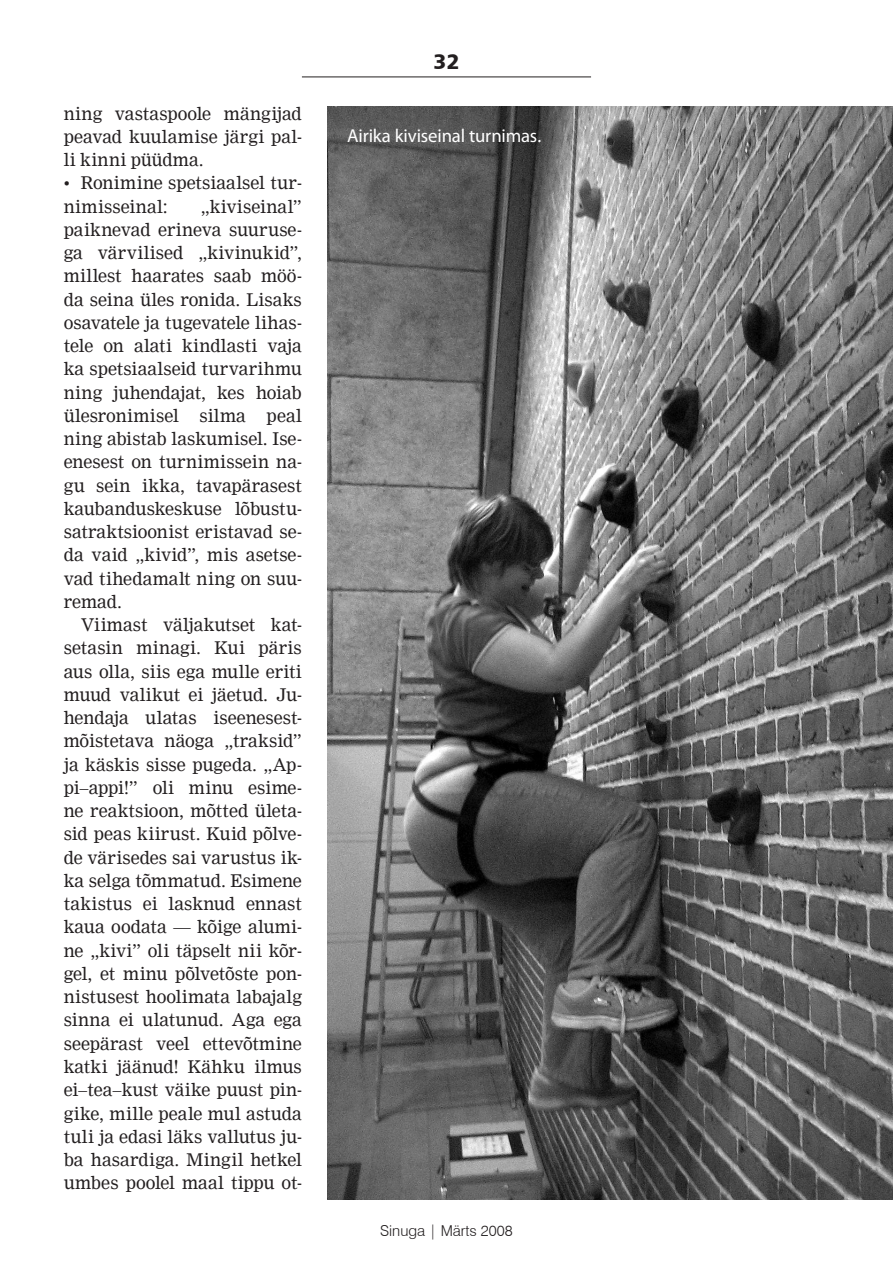
<style>
.page{position:relative;width:893px;height:1263px;background:#fff}
.page>*{position:absolute;margin:0;border:0;box-sizing:border-box;transform-origin:0 0}
.t1{font:21px "Humanist 777 BT Black B";color:#231f20}
.t2{font:18.75px "Myriad Pro";letter-spacing:-.01em;color:#fff}
.t3{font:17.25px/23.2px "Nimrod LE";color:#231f20;text-align:justify}
.t4{font:300 15px "Swiss 721 BT";color:#231f20}
</style>
<div class="page">
<hr style="left:302px;top:77px;width:289px;height:1px;background:#231f20">
<img style="left:327px;top:106px;width:566px;height:1093px">
<p class="t3" style="left:64px;top:102px;width:240px">ning vastaspoole mängijad peavad kuulamise järgi pal&shy;li kinni püüdma.</p>
<p class="t3" style="left:64px;top:171px;width:240px">• Ronimine spetsiaalsel tur&shy;nimisseinal:</p>
<p class="t3" style="left:64px;top:195px;width:240px;text-indent:137px">„kiviseinal” paiknevad erineva suuruse&shy;ga värvilised „kivinukid”, millest haarates saab möö&shy;da seina üles ronida. Lisaks osavatele ja tugevatele lihas&shy;tele on alati kindlasti vaja ka spetsiaalseid turvarihmu ning juhendajat, kes hoiab ülesronimisel silma peal ning abistab laskumisel. Ise&shy;enesest on turnimissein na&shy;gu sein ikka, tavapärasest kaubanduskeskuse lõbustu&shy;satraktsioonist eristavad se&shy;da vaid „kivid”, mis asetse&shy;vad tihedamalt ning on suu&shy;remad.</p>
<p class="t3" style="left:64px;top:613px;width:240px;text-indent:17px">Viimast väljakutset kat&shy;setasin minagi. Kui päris aus olla, siis ega mulle eriti muud valikut ei jäetud. Ju&shy;hendaja ulatas iseenesest&shy;mõistetava näoga „traksid” ja käskis sisse pugeda. „Ap&shy;pi–appi!” oli minu esime&shy;ne reaktsioon, mõtted ületa&shy;sid peas kiirust. Kuid põlve&shy;de värisedes sai varustus ik&shy;ka selga tõmmatud. Esimene takistus ei lasknud ennast kaua oodata — kõige alumi&shy;ne „kivi” oli täpselt nii kõr&shy;gel, et minu põlvetõste pon&shy;nistusest hoolimata labajalg sinna ei ulatunud. Aga ega seepärast veel ettevõtmine katki jäänud! Kähku ilmus ei–tea–kust väike puust pin&shy;gike, mille peale mul astuda tuli ja edasi läks vallutus ju&shy;ba hasardiga. Mingil hetkel umbes poolel maal tippu ot-</p>
<p class="t1" style="left:434px;top:48px;width:27px">32</p>
<p class="t2" style="left:347px;top:124px;width:195px">Airika kiviseinal turnimas.</p>
<p class="t4" style="left:380px;top:1222px;width:134px">Sinuga | Märts 2008</p>
</div>
